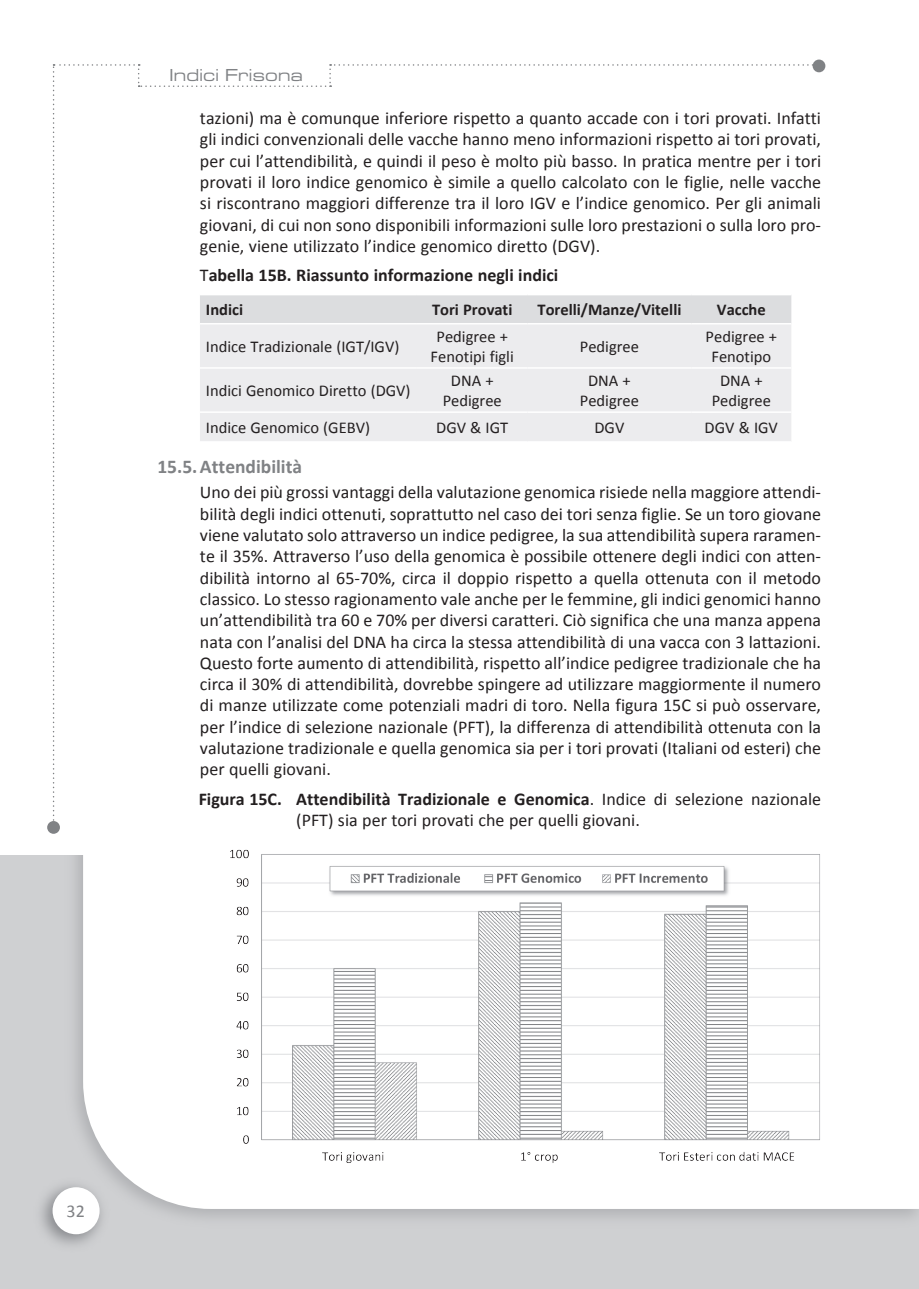
<style>
.page{position:relative;width:919px;height:1289px;background:#fff}
.page>*{position:absolute;margin:0;border:0;box-sizing:border-box;transform-origin:0 0}
.rientro7_TIT{font:700 19.5px "Calibri";color:#808285}
.rientro7{font:18px/21.3px "Calibri";color:#231f20;text-align:justify}
.rientro7-2{font:700 18px "Calibri";color:#231f20}
.t1{font:500 expanded 18px "Microgramma DOT";letter-spacing:.05em;color:#808285}
.t2{font:18px "Calibri";color:#808285}
.rientro2{font:16.5px/19.8px "Calibri";color:#231f20;text-align:center}
.rientro2-2{font:700 16.5px "Calibri";color:#231f20}
.s1{font-weight:400}
.s2{font-weight:700}
</style>
<div class="page">
<div style="left:0;top:842px;width:918px;height:446px;background:#cfd0d2"></div>
<img style="left:41px;top:1187px;width:56px;height:58px">
<div style="left:53px;top:1187px;width:47px;height:47px;background:#fff;border-radius:50%"></div>
<img style="left:60px;top:854px;width:858px;height:378px">
<div style="left:83px;top:854px;width:835px;height:354px;background:#fff"></div>
<div style="left:0;top:0;width:918px;height:854px;background:#fff"></div>
<div style="left:812px;top:60px;width:13px;height:12px;background:#808285;border-radius:50%"></div>
<div style="left:47px;top:821px;width:13px;height:12px;background:#808285;border-radius:50%"></div>
<svg style="left:53px;top:64px;width:767px;height:766px"></svg>
<div style="left:200px;top:324px;width:591px;height:117px;background:#ececee"></div>
<hr style="left:200px;top:294px;width:217px;height:1px;background:#fff">
<hr style="left:417px;top:294px;width:110px;height:1px;background:#fff">
<hr style="left:527px;top:294px;width:164px;height:1px;background:#fff">
<hr style="left:691px;top:294px;width:100px;height:1px;background:#fff">
<hr style="left:200px;top:323px;width:217px;height:1px;background:#fff">
<hr style="left:417px;top:323px;width:110px;height:1px;background:#fff">
<hr style="left:527px;top:323px;width:164px;height:1px;background:#fff">
<hr style="left:691px;top:323px;width:100px;height:1px;background:#fff">
<hr style="left:200px;top:367px;width:217px;height:2px;background:#fff">
<hr style="left:417px;top:367px;width:110px;height:2px;background:#fff">
<hr style="left:527px;top:367px;width:164px;height:2px;background:#fff">
<hr style="left:691px;top:367px;width:100px;height:2px;background:#fff">
<hr style="left:200px;top:411px;width:217px;height:2px;background:#fff">
<hr style="left:417px;top:411px;width:110px;height:2px;background:#fff">
<hr style="left:527px;top:411px;width:164px;height:2px;background:#fff">
<hr style="left:691px;top:411px;width:100px;height:2px;background:#fff">
<hr style="left:200px;top:441px;width:217px;height:1px;background:#fff">
<hr style="left:417px;top:441px;width:110px;height:1px;background:#fff">
<hr style="left:527px;top:441px;width:164px;height:1px;background:#fff">
<hr style="left:691px;top:441px;width:100px;height:1px;background:#fff">
<img style="left:214px;top:849px;width:621px;height:326px">
<p class="t1" style="left:170px;top:63px;width:134px">Indici Frisona</p>
<p class="rientro7" style="left:200px;top:107px;width:622px">tazioni) ma è comunque inferiore rispetto a quanto accade con i tori provati. Infatti gli indici convenzionali delle vacche hanno meno informazioni rispetto ai tori provati, per cui l’attendibilità, e quindi il peso è molto più basso. In pratica mentre per i tori provati il loro indice genomico è simile a quello calcolato con le figlie, nelle vacche si riscontrano maggiori differenze tra il loro IGV e l’indice genomico. Per gli animali giovani, di cui non sono disponibili informazioni sulle loro prestazioni o sulla loro pro&shy;genie, viene utilizzato l’indice genomico diretto (DGV).</p>
<p class="rientro7-2" style="left:200px;top:264px;width:360px"><span class="s1">T</span>abella 15B. Riassunto informazione negli indici</p>
<p class="rientro2-2" style="left:206px;top:300px;width:39px">Indici</p>
<p class="rientro2-2" style="left:432px;top:300px;width:82px">Tori Provati</p>
<p class="rientro2-2" style="left:537px;top:300px;width:145px">Torelli/Manze/Vitelli</p>
<p class="rientro2-2" style="left:716px;top:300px;width:50px">Vacche</p>
<p class="rientro2" style="left:206px;top:336px;width:195px">Indice Tradizionale (IGT/IGV)</p>
<p class="rientro2" style="left:430px;top:326px;width:85px">Pedigree +<br>Fenotipi figli</p>
<p class="rientro2" style="left:580px;top:336px;width:61px">Pedigree</p>
<p class="rientro2" style="left:705px;top:326px;width:73px">Pedigree +<br>Fenotipo</p>
<p class="rientro2" style="left:206px;top:380px;width:206px">Indici Genomico Diretto (DGV)</p>
<p class="rientro2" style="left:442px;top:370px;width:61px">DNA +<br>Pedigree</p>
<p class="rientro2" style="left:580px;top:370px;width:61px">DNA +<br>Pedigree</p>
<p class="rientro2" style="left:711px;top:370px;width:61px">DNA +<br>Pedigree</p>
<p class="rientro2" style="left:206px;top:417px;width:166px">Indice Genomico (GEBV)</p>
<p class="rientro2" style="left:436px;top:417px;width:73px">DGV &amp; IGT</p>
<p class="rientro2" style="left:594px;top:417px;width:31px">DGV</p>
<p class="rientro2" style="left:704px;top:417px;width:75px">DGV &amp; IGV</p>
<p class="rientro7_TIT" style="left:157px;top:454px;width:146px">15.5.Attendibilità</p>
<p class="rientro7" style="left:200px;top:481px;width:622px">Uno dei più grossi vantaggi della valutazione genomica risiede nella maggiore attendi&shy;bilità degli indici ottenuti, soprattutto nel caso dei tori senza figlie. Se un toro giovane viene valutato solo attraverso un indice pedigree, la sua attendibilità supera raramen&shy;te il 35%. Attraverso l’uso della genomica è possibile ottenere degli indici con atten&shy;dibilità intorno al 65-70%, circa il doppio rispetto a quella ottenuta con il metodo classico. Lo stesso ragionamento vale anche per le femmine, gli indici genomici hanno un’attendibilità tra 60 e 70% per diversi caratteri. Ciò significa che una manza appena nata con l’analisi del DNA ha circa la stessa attendibilità di una vacca con 3 lattazioni.<br>Questo forte aumento di attendibilità, rispetto all’indice pedigree tradizionale che ha circa il 30% di attendibilità, dovrebbe spingere ad utilizzare maggiormente il numero di manze utilizzate come potenziali madri di toro. Nella figura 15C si può osservare, per l’indice di selezione nazionale (PFT), la differenza di attendibilità ottenuta con la valutazione tradizionale e quella genomica sia per i tori provati (Italiani od esteri) che per quelli giovani.</p>
<p class="rientro7" style="left:296px;top:787px;width:526px;text-indent:-98px"><span class="s2">Figura 15C. Attendibilità Tradizionale e Genomica</span>. Indice di selezione nazionale (PFT) sia per tori provati che per quelli giovani.</p>
<p class="t2" style="left:67px;top:1200px;width:20px">32</p>
</div>
